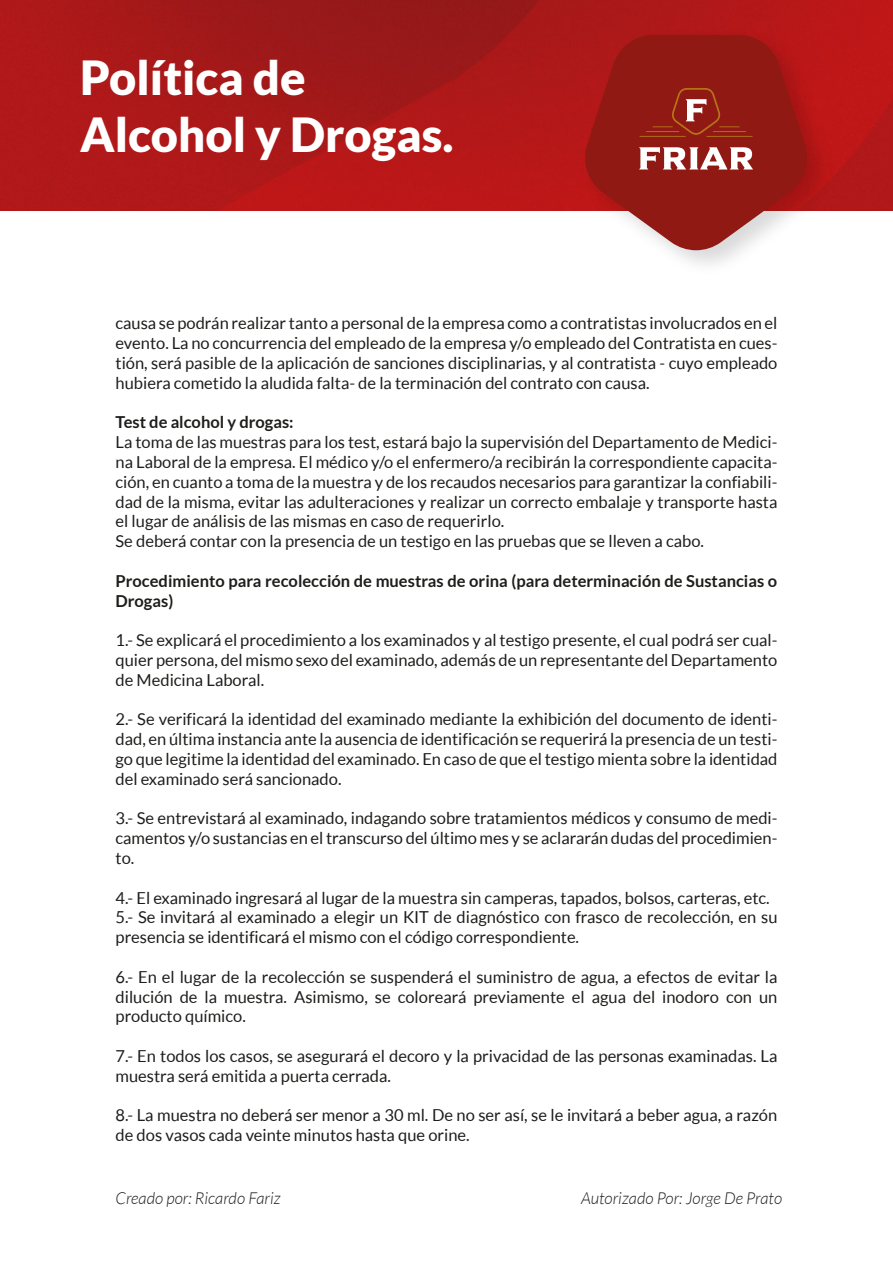
<style>
.page{position:relative;width:893px;height:1263px;background:#fff}
.page>*{position:absolute;margin:0;border:0;box-sizing:border-box;transform-origin:0 0}
.t1{font:900 46.95px/56.4px "Lato";color:#fff}
.t2{font:16.5px/19.8px "Lato";color:#1d1d1b;text-align:justify}
.t3{font:700 16.5px/19.8px "Lato";color:#1d1d1b}
.t4{font:italic 300 16.5px "Lato";color:#1d1d1b}
</style>
<div class="page">
<img style="left:0;top:0;width:893px;height:211px">
<img style="left:573px;top:23px;width:267px;height:242px">
<svg style="left:584px;top:35px;width:224px;height:215px;background:#a33733"></svg>
<svg style="left:639px;top:147px;width:114px;height:23px"></svg>
<svg style="left:639px;top:88px;width:114px;height:49px;background:#972a1d"></svg>
<h1 class="t1" style="left:80px;top:49px;width:375px">Política de<br>Alcohol y Drogas.</h1>
<p class="t2" style="left:116px;top:313px;width:663px">causa se podrán realizar tanto a personal de la empresa como a contratistas involucrados en el evento. La no concurrencia del empleado de la empresa y/o empleado del Contratista en cues&shy;tión, será pasible de la aplicación de sanciones disciplinarias, y al contratista - cuyo empleado hubiera cometido la aludida falta- de la terminación del contrato con causa.</p>
<p class="t3" style="left:116px;top:412px;width:180px">Test de alcohol y drogas:</p>
<p class="t2" style="left:116px;top:432px;width:663px;text-align:left">La toma de las muestras para los test, estará bajo la supervisión del Departamento de Medici&shy;na Laboral de la empresa. El médico y/o el enfermero/a recibirán la correspondiente capacita&shy;ción, en cuanto a toma de la muestra y de los recaudos necesarios para garantizar la confiabili&shy;dad de la misma, evitar las adulteraciones y realizar un correcto embalaje y transporte hasta el lugar de análisis de las mismas en caso de requerirlo.<br>Se deberá contar con la presencia de un testigo en las pruebas que se lleven a cabo.</p>
<p class="t3" style="left:116px;top:570px;width:663px">Procedimiento para recolección de muestras de orina (para determinación de Sustancias o<br>Drogas)</p>
<p class="t2" style="left:116px;top:630px;width:663px">1.- Se explicará el procedimiento a los examinados y al testigo presente, el cual podrá ser cual&shy;quier persona, del mismo sexo del examinado, además de un representante del Departamento de Medicina Laboral.</p>
<p class="t2" style="left:116px;top:709px;width:663px">2.- Se verificará la identidad del examinado mediante la exhibición del documento de identi&shy;dad, en última instancia ante la ausencia de identificación se requerirá la presencia de un testi&shy;go que legitime la identidad del examinado. En caso de que el testigo mienta sobre la identidad del examinado será sancionado.</p>
<p class="t2" style="left:116px;top:808px;width:663px">3.- Se entrevistará al examinado, indagando sobre tratamientos médicos y consumo de medi&shy;camentos y/o sustancias en el transcurso del último mes y se aclararán dudas del procedimien&shy;to.</p>
<p class="t2" style="left:116px;top:887px;width:663px;text-align:left">4.- El examinado ingresará al lugar de la muestra sin camperas, tapados, bolsos, carteras, etc.<br>5.- Se invitará al examinado a elegir un KIT de diagnóstico con frasco de recolección, en su presencia se identificará el mismo con el código correspondiente.</p>
<p class="t2" style="left:116px;top:967px;width:663px">6.- En el lugar de la recolección se suspenderá el suministro de agua, a efectos de evitar la dilución de la muestra. Asimismo, se coloreará previamente el agua del inodoro con un producto químico.</p>
<p class="t2" style="left:116px;top:1046px;width:663px">7.- En todos los casos, se asegurará el decoro y la privacidad de las personas examinadas. La muestra será emitida a puerta cerrada.</p>
<p class="t2" style="left:116px;top:1105px;width:663px">8.- La muestra no deberá ser menor a 30 ml. De no ser así, se le invitará a beber agua, a razón de dos vasos cada veinte minutos hasta que orine.</p>
<p class="t4" style="left:116px;top:1189px;width:167px">Creado por: Ricardo Fariz</p>
<p class="t4" style="left:581px;top:1189px;width:203px">Autorizado Por: Jorge De Prato</p>
</div>
